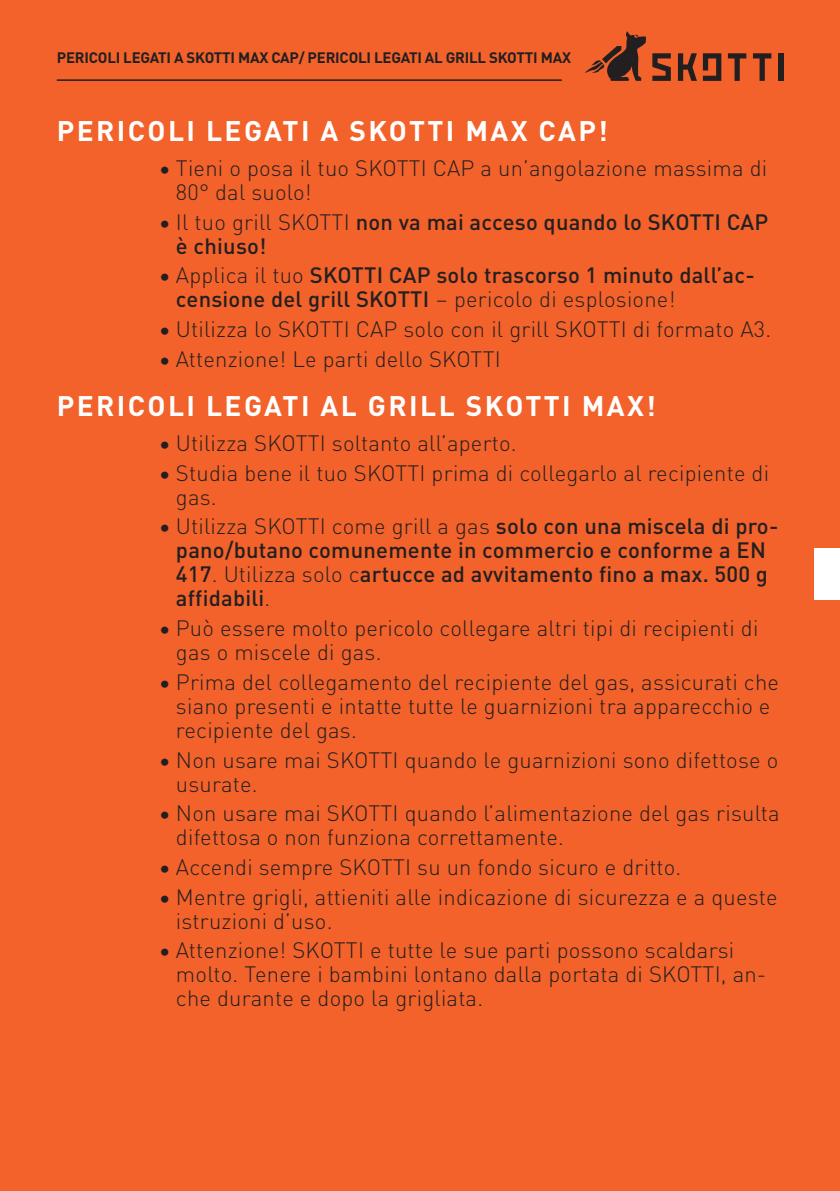
<style>
.page{position:relative;width:840px;height:1191px;background:#fff}
.page>*{position:absolute;margin:0;border:0;box-sizing:border-box;transform-origin:0 0}
.t1{font:700 28px "DIN Pro";letter-spacing:.085em;color:#fff}
.t2{font:300 22px/24px "DIN Pro";letter-spacing:.01em;color:#231f20}
.t3{font:500 22px/24px "DIN Pro";letter-spacing:.01em;color:#231f20}
.t4{font:700 15px "DIN Pro";letter-spacing:-.015em;color:#231f20}
.s1{font-weight:300}
</style>
<div class="page">
<div style="left:0;top:0;width:839px;height:1191px;background:#f2622a"></div>
<svg style="left:652px;top:53px;width:18px;height:28px"></svg>
<svg style="left:678px;top:53px;width:18px;height:28px"></svg>
<svg style="left:727px;top:53px;width:19px;height:28px"></svg>
<svg style="left:753px;top:53px;width:18px;height:28px"></svg>
<div style="left:777px;top:53px;width:5px;height:28px;background:#231f20"></div>
<svg style="left:702px;top:53px;width:19px;height:28px"></svg>
<svg style="left:584px;top:31px;width:61px;height:50px"></svg>
<hr style="left:57px;top:79px;width:504px;height:2px;background:#231f20">
<div style="left:814px;top:549px;width:25px;height:51px;background:#fff"></div>
<p class="t4" style="left:57px;top:46px;width:515px">PERICOLI LEGATI A SKOTTI MAX CAP/ PERICOLI LEGATI AL GRILL SKOTTI MAX</p>
<p class="t1" style="left:57px;top:108px;width:552px">PERICOLI LEGATI A SKOTTI MAX CAP!</p>
<p class="t2" style="left:176px;top:154px;width:592px;text-indent:-17px">• Tieni o posa il tuo SKOTTI CAP a un’angolazione massima di<br>80° dal suolo!</p>
<p class="t3" style="left:176px;top:208px;width:593px;text-indent:-17px"><span class="s1">• Il tuo grill SKOTTI</span> non va mai acceso quando lo SKOTTI CAP è chiuso!</p>
<p class="t3" style="left:176px;top:262px;width:580px;text-indent:-17px"><span class="s1">• Applica il tuo</span> SKOTTI CAP solo trascorso 1 minuto dall’ac&shy;censione del grill SKOTTI <span class="s1">– pericolo di esplosione!</span></p>
<p class="t2" style="left:159px;top:315px;width:613px">• Utilizza lo SKOTTI CAP solo con il grill SKOTTI di formato A3.</p>
<p class="t2" style="left:159px;top:345px;width:343px">• Attenzione! Le parti dello SKOTTI</p>
<p class="t1" style="left:57px;top:383px;width:600px">PERICOLI LEGATI AL GRILL SKOTTI MAX!</p>
<p class="t2" style="left:159px;top:429px;width:359px">• Utilizza SKOTTI soltanto all’aperto.</p>
<p class="t2" style="left:176px;top:459px;width:594px;text-indent:-17px">• Studia bene il tuo SKOTTI prima di collegarlo al recipiente di gas.</p>
<p class="t3" style="left:176px;top:513px;width:603px;text-indent:-17px"><span class="s1">• Utilizza SKOTTI come grill a gas</span> solo con una miscela di pro&shy;pano/butano comunemente in commercio e conforme a EN 417<span class="s1">. Utilizza solo c</span>artucce ad avvitamento fino a max. 500 g affidabili<span class="s1">.</span></p>
<p class="t2" style="left:176px;top:615px;width:583px;text-indent:-17px">• Può essere molto pericolo collegare altri tipi di recipienti di gas o miscele di gas.</p>
<p class="t2" style="left:176px;top:668px;width:604px;text-indent:-17px">• Prima del collegamento del recipiente del gas, assicurati che siano presenti e intatte tutte le guarnizioni tra apparecchio e recipiente del gas.</p>
<p class="t2" style="left:176px;top:746px;width:603px;text-indent:-17px">• Non usare mai SKOTTI quando le guarnizioni sono difettose o usurate.</p>
<p class="t2" style="left:176px;top:800px;width:605px;text-indent:-17px">• Non usare mai SKOTTI quando l’alimentazione del gas risulta difettosa o non funziona correttamente.</p>
<p class="t2" style="left:159px;top:853px;width:523px">• Accendi sempre SKOTTI su un fondo sicuro e dritto.</p>
<p class="t2" style="left:176px;top:883px;width:602px;text-indent:-17px">• Mentre grigli, attieniti alle indicazione di sicurezza e a queste istruzioni d’uso.</p>
<p class="t2" style="left:176px;top:937px;width:591px;text-indent:-17px">• Attenzione! SKOTTI e tutte le sue parti possono scaldarsi molto. Tenere i bambini lontano dalla portata di SKOTTI, an&shy;che durante e dopo la grigliata.</p>
</div>
